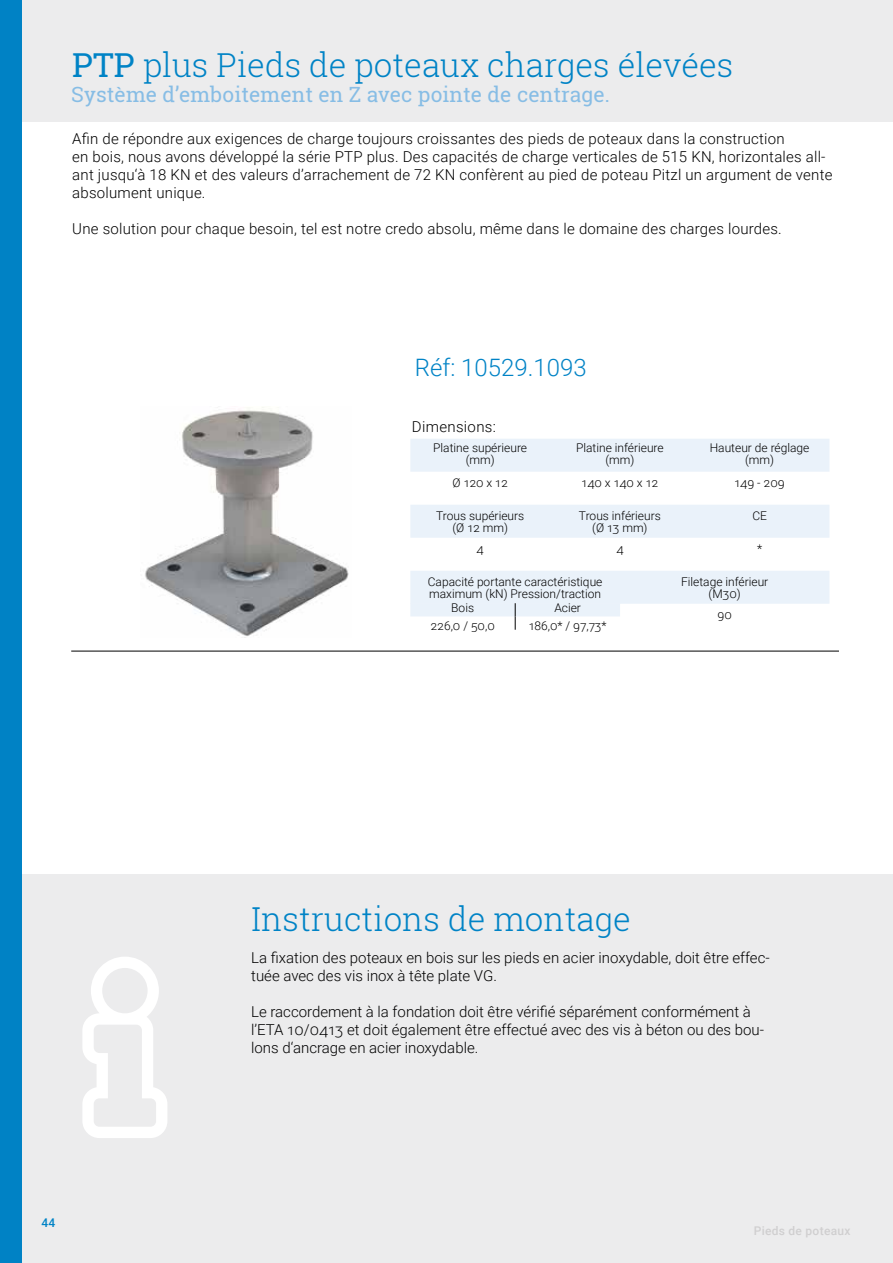
<style>
.page{position:relative;width:893px;height:1263px;background:#fff}
.page>*{position:absolute;margin:0;border:0;box-sizing:border-box;transform-origin:0 0}
.t1{font:300 33px "Roboto Slab";color:#0083c6}
.t2{font:300 24px "Roboto";color:#0083c6}
.t3{font:21px "Roboto Slab";letter-spacing:.005em;color:#87bde5}
.t4{font:300 15px/18px "Roboto";letter-spacing:.015em;color:#000}
.t5{font:300 12px/12px "Roboto";color:#000;text-align:center}
.t6{font:500 12px "Roboto";letter-spacing:.025em;color:#d0cfd0}
.t7{font:500 12px "Roboto";color:#0083c6}
.s1{font-weight:400}
</style>
<div class="page">
<div style="left:13px;top:875px;width:880px;height:388px;background:#ececed"></div>
<svg style="left:82px;top:957px;width:85px;height:181px"></svg>
<div style="left:13px;top:0;width:880px;height:121px;background:#ececed"></div>
<hr style="left:71px;top:651px;width:768px;height:1px;background:#000">
<svg style="left:410px;top:439px;width:419px;height:165px;fill:#eaf2fa"></svg>
<img style="left:145px;top:407px;width:204px;height:229px">
<div style="left:0;top:0;width:21px;height:1263px;background:#0082c5"></div>
<svg style="left:410px;top:603px;width:210px;height:27px"></svg>
<h1 class="t1" style="left:72px;top:43px;width:663px"><span class="s1">PTP</span> plus Pieds de poteaux charges élevées</h1>
<h3 class="t3" style="left:71px;top:80px;width:540px">Système d’emboitement en Z avec pointe de centrage.</h3>
<p class="t4" style="left:72px;top:129px;width:762px">Afin de répondre aux exigences de charge toujours croissantes des pieds de poteaux dans la construction<br>en bois, nous avons développé la série PTP plus. Des capacités de charge verticales de 515 KN, horizontales all&shy;ant jusqu‘à 18 KN et des valeurs d’arrachement de 72 KN confèrent au pied de poteau Pitzl un argument de vente absolument unique.</p>
<p class="t4" style="left:72px;top:219px;width:711px">Une solution pour chaque besoin, tel est notre credo absolu, même dans le domaine des charges lourdes.</p>
<h2 class="t2" style="left:415px;top:351px;width:173px">Réf: 10529.1093</h2>
<p class="t4" style="left:412px;top:417px;width:86px">Dimensions:</p>
<p class="t5" style="left:433px;top:441px;width:95px">Platine supérieure (mm)</p>
<p class="t5" style="left:576px;top:441px;width:89px">Platine inférieure (mm)</p>
<p class="t5" style="left:710px;top:441px;width:101px">Hauteur de réglage (mm)</p>
<p class="t5" style="left:453px;top:476px;width:57px">Ø 120 x 12</p>
<p class="t5" style="left:582px;top:476px;width:78px">140 x 140 x 12</p>
<p class="t5" style="left:734px;top:476px;width:52px">149 - 209</p>
<p class="t5" style="left:436px;top:509px;width:90px">Trous supérieurs (Ø 12 mm)</p>
<p class="t5" style="left:579px;top:509px;width:83px">Trous inférieurs (Ø 13 mm)</p>
<p class="t5" style="left:752px;top:509px;width:16px">CE</p>
<p class="t5" style="left:477px;top:542px;width:9px">4</p>
<p class="t5" style="left:616px;top:542px;width:9px">4</p>
<p class="t5" style="left:757px;top:542px;width:7px">*</p>
<p class="t5" style="left:428px;top:575px;width:176px;text-align:left">Capacité portante caractéristique maximum (kN) Pression/traction</p>
<p class="t5" style="left:681px;top:575px;width:89px">Filetage inférieur (M30)</p>
<p class="t5" style="left:717px;top:608px;width:16px">90</p>
<p class="t5" style="left:451px;top:601px;width:24px">Bois</p>
<p class="t5" style="left:554px;top:601px;width:28px">Acier</p>
<p class="t5" style="left:430px;top:619px;width:66px">226,0 / 50,0</p>
<p class="t5" style="left:529px;top:619px;width:79px">186,0* / 97,73*</p>
<p class="t7" style="left:41px;top:1214px;width:15px">44</p>
<h1 class="t1" style="left:251px;top:896px;width:381px">Instructions de montage</h1>
<p class="t4" style="left:251px;top:948px;width:520px">La fixation des poteaux en bois sur les pieds en acier inoxydable, doit être effec&shy;tuée avec des vis inox à tête plate VG.</p>
<p class="t4" style="left:251px;top:1002px;width:514px">Le raccordement à la fondation doit être vérifié séparément conformément à l’ETA 10/0413 et doit également être effectué avec des vis à béton ou des bou&shy;lons d‘ancrage en acier inoxydable.</p>
<p class="t6" style="left:754px;top:1223px;width:98px">Pieds de poteaux</p>
</div>
